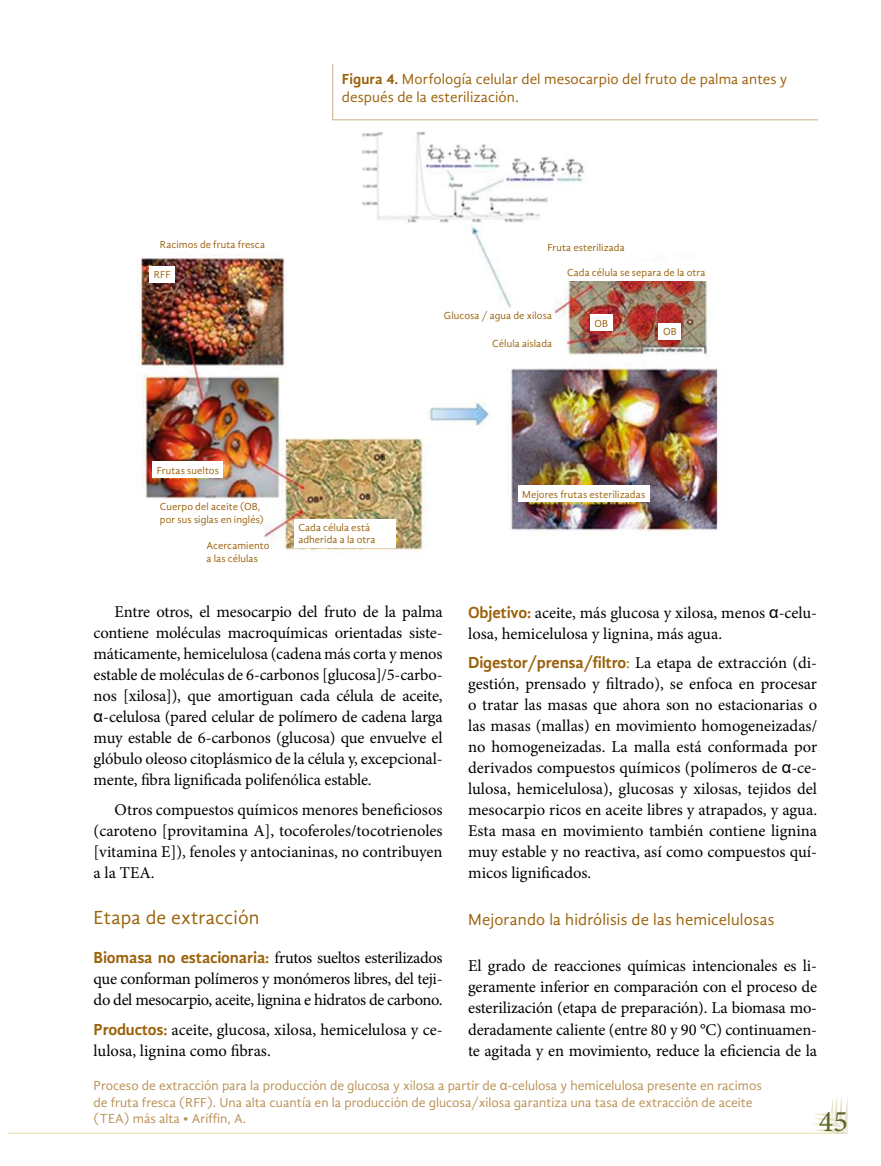
<style>
.page{position:relative;width:881px;height:1166px;background:#fff}
.page>*{position:absolute;margin:0;border:0;box-sizing:border-box;transform-origin:0 0}
.t1{font:30px "Minion Pro";color:#5b6524}
.t2{font:19.5px "Gandhi Sans";letter-spacing:.01em;color:#9b620b}
.t3{font:16.5px/21px "Minion Pro";letter-spacing:-.005em;color:#000;text-align:justify}
.t4{font:16.5px "Gandhi Sans";letter-spacing:.01em;color:#9b620b}
.t5{font:15px/18px "Gandhi Sans";letter-spacing:.005em;color:#9b620b}
.t6{font:13.5px/16.5px "Gandhi Sans";color:#b99154}
.t7{font:10.5px/13.5px "Gandhi Sans";letter-spacing:.01em;color:#9b620b}
.s1{font-weight:700}
.s2{font-family:"Arial"}
.s3{font-family:"Gandhi Sans";font-weight:700;color:#9b620b}
.s4{color:#9b620b}
</style>
<div class="page">
<svg style="left:813px;top:1096px;width:34px;height:36px"></svg>
<hr style="left:8px;top:1132px;width:839px;height:1px;background:#e4dcaa">
<svg style="left:332px;top:63px;width:486px;height:57px"></svg>
<img style="left:137px;top:132px;width:585px;height:420px">
<div style="left:149px;top:266px;width:26px;height:16px;background:#fff"></div>
<div style="left:152px;top:461px;width:71px;height:17px;background:#fff"></div>
<div style="left:294px;top:518px;width:101px;height:29px;background:#fff"></div>
<div style="left:517px;top:485px;width:132px;height:17px;background:#fff"></div>
<div style="left:562px;top:264px;width:147px;height:16px;background:#fff"></div>
<div style="left:590px;top:314px;width:22px;height:17px;background:#fff"></div>
<div style="left:658px;top:323px;width:22px;height:16px;background:#fff"></div>
<div style="left:282px;top:401px;width:140px;height:35px;background:#fff"></div>
<p class="t5" style="left:342px;top:70px;width:447px"><span class="s1">Figura 4.</span> Morfología celular del mesocarpio del fruto de palma antes y después de la esterilización.</p>
<p class="t7" style="left:160px;top:237px;width:107px">Racimos de fruta fresca</p>
<p class="t7" style="left:154px;top:268px;width:18px">RFF</p>
<p class="t7" style="left:157px;top:463px;width:64px">Frutas sueltos</p>
<p class="t7" style="left:160px;top:499px;width:105px">Cuerpo del aceite (OB, por sus siglas en inglés)</p>
<p class="t7" style="left:206px;top:538px;width:64px">Acercamiento a las células</p>
<p class="t7" style="left:298px;top:521px;width:79px;line-height:12px">Cada célula está adherida a la otra</p>
<p class="t7" style="left:547px;top:241px;width:79px">Fruta esterilizada</p>
<p class="t7" style="left:444px;top:308px;width:110px">Glucosa / agua de xilosa</p>
<p class="t7" style="left:492px;top:336px;width:61px">Célula aislada</p>
<p class="t7" style="left:567px;top:266px;width:140px">Cada célula se separa de la otra</p>
<p class="t7" style="left:594px;top:316px;width:15px">OB</p>
<p class="t7" style="left:662px;top:325px;width:15px">OB</p>
<p class="t7" style="left:522px;top:487px;width:124px">Mejores frutas esterilizadas</p>
<p class="t3" style="left:94px;top:601px;width:350px;text-indent:21px">Entre otros, el mesocarpio del fruto de la palma contiene moléculas macroquímicas orientadas siste&shy;máticamente, hemicelulosa (cadena más corta y menos estable de moléculas de 6-carbonos [glucosa]/5-carbo&shy;nos [xilosa]), que amortiguan cada célula de aceite, <span class="s2">α</span>-celulosa (pared celular de polímero de cadena larga muy estable de 6-carbonos (glucosa) que envuelve el glóbulo oleoso citoplásmico de la célula y, excepcional&shy;mente, fibra lignificada polifenólica estable.</p>
<p class="t3" style="left:94px;top:798px;width:350px;text-indent:21px">Otros compuestos químicos menores beneficiosos (caroteno [provitamina A], tocoferoles/tocotrienoles [vitamina E]), fenoles y antocianinas, no contribuyen a la TEA.</p>
<p class="t2" style="left:94px;top:906px;width:167px">Etapa de extracción</p>
<p class="t3" style="left:94px;top:947px;width:350px"><span class="s3">Biomasa no estacionaria:</span> frutos sueltos esterilizados que conforman polímeros y monómeros libres, del teji&shy;do del mesocarpio, aceite, lignina e hidratos de carbono.</p>
<p class="t3" style="left:94px;top:1018px;width:350px"><span class="s3">Productos:</span> aceite, glucosa, xilosa, hemicelulosa y ce&shy;lulosa, lignina como fibras.</p>
<p class="t3" style="left:468px;top:601px;width:350px"><span class="s3">Objetivo:</span> aceite, más glucosa y xilosa, menos <span class="s2">α</span>-celu&shy;losa, hemicelulosa y lignina, más agua.</p>
<p class="t3" style="left:468px;top:652px;width:350px"><span class="s3">Digestor/prensa/filtro</span><span class="s4">:</span> La etapa de extracción (di&shy;gestión, prensado y filtrado), se enfoca en procesar o tratar las masas que ahora son no estacionarias o las masas (mallas) en movimiento homogeneizadas/ no homogeneizadas. La malla está conformada por derivados compuestos químicos (polímeros de <span class="s2">α</span>-ce&shy;lulosa, hemicelulosa), glucosas y xilosas, tejidos del mesocarpio ricos en aceite libres y atrapados, y agua.<br>Esta masa en movimiento también contiene lignina muy estable y no reactiva, así como compuestos quí&shy;micos lignificados.</p>
<p class="t4" style="left:468px;top:909px;width:308px">Mejorando la hidrólisis de las hemicelulosas</p>
<p class="t3" style="left:468px;top:955px;width:350px">El grado de reacciones químicas intencionales es li&shy;geramente inferior en comparación con el proceso de esterilización (etapa de preparación). La biomasa mo&shy;deradamente caliente (entre 80 y 90 °C) continuamen&shy;te agitada y en movimiento, reduce la eficiencia de la</p>
<p class="t6" style="left:94px;top:1077px;width:669px">Proceso de extracción para la producción de glucosa y xilosa a partir de <span class="s2">α</span>-celulosa y hemicelulosa presente en racimos de fruta fresca (RFF). Una alta cuantía en la producción de glucosa/xilosa garantiza una tasa de extracción de aceite (TEA) más alta • Ariffin, A.</p>
<h1 class="t1" style="left:818px;top:1100px;width:30px">45</h1>
</div>
